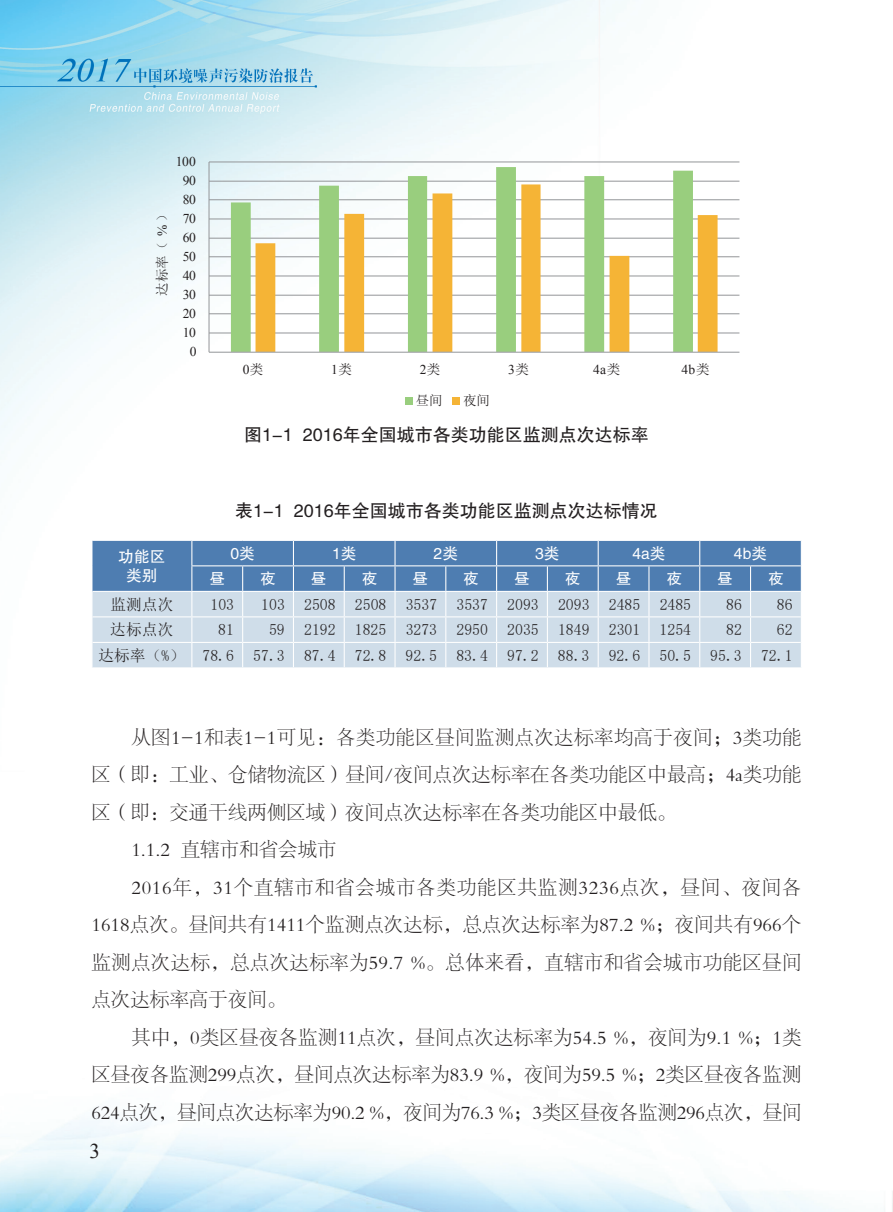
<style>
.page{position:relative;width:893px;height:1212px;background:#fff}
.page>*{position:absolute;margin:0;border:0;box-sizing:border-box;transform-origin:0 0}
.t1{font:21px "Times New Roman";color:#231f20}
.t2{font:19.5px "FZSYJW GB1 0";letter-spacing:.005em;color:#231f20}
.t3{font:19.5px "FZSYJW GB1 0";letter-spacing:.04em;color:#231f20}
.t4{font:18px "FZHTJW GB1 0";color:#231f20}
.t5{font:15.75px/25.5px "Sim Sun";color:#231f20;text-align:right}
.t6{font:15.75px/18.9px "FZHTJW GB1 0";color:#fff;text-align:center}
.t7{font:13.5px "Times New Roman";letter-spacing:-.03em;color:#231f20}
.t8{font:13.5px "Sim Sun";color:#231f20}
.s1{font-family:"Times New Roman"}
.s2{font-family:"Sim Sun"}
</style>
<div class="page">
<img style="left:0;top:0;width:893px;height:1212px">
<div style="left:92px;top:540px;width:100px;height:51px;background:#4e7db1"></div>
<div style="left:92px;top:592px;width:99px;height:75px;background:#cfdde9"></div>
<hr style="left:91px;top:540px;width:101px;height:1px;background:#fff">
<hr style="left:92px;top:591px;width:100px;height:1px;background:#fff">
<hr style="left:92px;top:616px;width:100px;height:1px;background:#fff">
<hr style="left:92px;top:642px;width:100px;height:1px;background:#fff">
<svg style="left:91px;top:541px;width:1px;height:126px"></svg>
<svg style="left:191px;top:540px;width:611px;height:127px;background:#a1bad5"></svg>
<hr style="left:91px;top:667px;width:101px;height:1px;background:#fff">
<hr style="left:192px;top:667px;width:51px;height:1px;background:#fff">
<hr style="left:243px;top:667px;width:50px;height:1px;background:#fff">
<hr style="left:293px;top:667px;width:51px;height:1px;background:#fff">
<hr style="left:344px;top:667px;width:51px;height:1px;background:#fff">
<hr style="left:395px;top:667px;width:51px;height:1px;background:#fff">
<hr style="left:446px;top:667px;width:51px;height:1px;background:#fff">
<hr style="left:497px;top:667px;width:50px;height:1px;background:#fff">
<hr style="left:547px;top:667px;width:51px;height:1px;background:#fff">
<hr style="left:598px;top:667px;width:51px;height:1px;background:#fff">
<hr style="left:649px;top:667px;width:51px;height:1px;background:#fff">
<hr style="left:700px;top:667px;width:50px;height:1px;background:#fff">
<hr style="left:750px;top:667px;width:52px;height:1px;background:#fff">
<hr style="left:209px;top:333px;width:530px;height:1px;background:#939598">
<hr style="left:209px;top:313px;width:530px;height:1px;background:#939598">
<hr style="left:209px;top:295px;width:530px;height:1px;background:#939598">
<hr style="left:209px;top:276px;width:530px;height:1px;background:#939598">
<hr style="left:209px;top:256px;width:530px;height:1px;background:#939598">
<hr style="left:209px;top:238px;width:530px;height:1px;background:#939598">
<hr style="left:209px;top:219px;width:530px;height:1px;background:#939598">
<hr style="left:209px;top:199px;width:530px;height:1px;background:#939598">
<hr style="left:209px;top:181px;width:530px;height:1px;background:#939598">
<hr style="left:209px;top:162px;width:530px;height:1px;background:#939598">
<svg style="left:231px;top:167px;width:462px;height:185px"></svg>
<svg style="left:256px;top:184px;width:462px;height:168px"></svg>
<hr style="left:209px;top:162px;width:1px;height:190px;background:#939598">
<hr style="left:209px;top:352px;width:530px;height:1px;background:#939598">
<div style="left:405px;top:397px;width:7px;height:7px;background:#99ce7e"></div>
<div style="left:452px;top:397px;width:8px;height:7px;background:#f5b436"></div>
<p class="t7" style="left:176px;top:152px;width:22px">100</p>
<p class="t7" style="left:183px;top:171px;width:15px">90</p>
<p class="t8" style="left:155px;top:296px;width:89px;rotate:-90deg">达标率（ <span class="s1">%</span> ）</p>
<p class="t7" style="left:183px;top:190px;width:15px">80</p>
<p class="t7" style="left:183px;top:209px;width:15px">70</p>
<p class="t7" style="left:183px;top:228px;width:15px">60</p>
<p class="t7" style="left:183px;top:247px;width:15px">50</p>
<p class="t7" style="left:183px;top:266px;width:15px">40</p>
<p class="t7" style="left:183px;top:285px;width:15px">30</p>
<p class="t7" style="left:183px;top:304px;width:15px">20</p>
<p class="t7" style="left:183px;top:323px;width:15px">10</p>
<p class="t7" style="left:190px;top:342px;width:8px">0</p>
<p class="t7" style="left:243px;top:360px;width:22px">0<span class="s2">类</span></p>
<p class="t7" style="left:331px;top:360px;width:22px">1<span class="s2">类</span></p>
<p class="t7" style="left:420px;top:360px;width:22px">2<span class="s2">类</span></p>
<p class="t7" style="left:508px;top:360px;width:22px">3<span class="s2">类</span></p>
<p class="t7" style="left:593px;top:360px;width:29px">4a<span class="s2">类</span></p>
<p class="t7" style="left:682px;top:360px;width:29px">4b<span class="s2">类</span></p>
<p class="t8" style="left:416px;top:393px;width:29px">昼间</p>
<p class="t8" style="left:463px;top:393px;width:29px">夜间</p>
<p class="t4" style="left:244px;top:425px;width:406px">图1-1 2016年全国城市各类功能区监测点次达标率</p>
<p class="t4" style="left:235px;top:501px;width:424px">表1-1 2016年全国城市各类功能区监测点次达标情况</p>
<p class="t6" style="left:118px;top:547px;width:49px">功能区类别</p>
<p class="t6" style="left:230px;top:544px;width:26px">0类</p>
<p class="t6" style="left:332px;top:544px;width:26px">1类</p>
<p class="t6" style="left:434px;top:544px;width:26px">2类</p>
<p class="t6" style="left:535px;top:544px;width:26px">3类</p>
<p class="t6" style="left:632px;top:544px;width:35px">4a类</p>
<p class="t6" style="left:734px;top:544px;width:35px">4b类</p>
<p class="t6" style="left:209px;top:569px;width:17px">昼</p>
<p class="t6" style="left:260px;top:569px;width:17px">夜</p>
<p class="t6" style="left:311px;top:569px;width:17px">昼</p>
<p class="t6" style="left:362px;top:569px;width:17px">夜</p>
<p class="t6" style="left:413px;top:569px;width:17px">昼</p>
<p class="t6" style="left:463px;top:569px;width:17px">夜</p>
<p class="t6" style="left:514px;top:569px;width:17px">昼</p>
<p class="t6" style="left:565px;top:569px;width:17px">夜</p>
<p class="t6" style="left:616px;top:569px;width:17px">昼</p>
<p class="t6" style="left:666px;top:569px;width:17px">夜</p>
<p class="t6" style="left:717px;top:569px;width:17px">昼</p>
<p class="t6" style="left:768px;top:569px;width:17px">夜</p>
<p class="t5" style="left:110px;top:591px;width:64px">监测点次</p>
<p class="t5" style="left:210px;top:591px;width:25px">103</p>
<p class="t5" style="left:261px;top:591px;width:431px">103 2508 2508 3537 3537 2093 2093 2485 2485</p>
<p class="t5" style="left:726px;top:591px;width:17px">86</p>
<p class="t5" style="left:777px;top:591px;width:17px">86</p>
<p class="t5" style="left:110px;top:617px;width:64px">达标点次</p>
<p class="t5" style="left:218px;top:617px;width:17px">81</p>
<p class="t5" style="left:269px;top:617px;width:423px">59 2192 1825 3273 2950 2035 1849 2301 1254</p>
<p class="t5" style="left:726px;top:617px;width:17px">82</p>
<p class="t5" style="left:98px;top:617px;width:696px">62<br>达标率（%） 78.6 57.3 87.4 72.8 92.5 83.4 97.2 88.3 92.6 50.5 95.3 72.1</p>
<p class="t2" style="left:131px;top:727px;width:672px">从图1-1和表1-1可见：各类功能区昼间监测点次达标率均高于夜间；3类功能</p>
<p class="t2" style="left:91px;top:764px;width:712px">区（即：工业、仓储物流区）昼间/夜间点次达标率在各类功能区中最高；4a类功能</p>
<p class="t2" style="left:91px;top:802px;width:587px">区（即：交通干线两侧区域）夜间点次达标率在各类功能区中最低。</p>
<p class="t2" style="left:131px;top:839px;width:207px">1.1.2 直辖市和省会城市</p>
<p class="t3" style="left:131px;top:877px;width:672px">2016年，31个直辖市和省会城市各类功能区共监测3236点次，昼间、夜间各</p>
<p class="t2" style="left:91px;top:914px;width:711px">1618点次。昼间共有1411个监测点次达标，总点次达标率为87.2 %；夜间共有966个</p>
<p class="t2" style="left:91px;top:952px;width:712px">监测点次达标，总点次达标率为59.7 %。总体来看，直辖市和省会城市功能区昼间</p>
<p class="t2" style="left:91px;top:989px;width:196px">点次达标率高于夜间。</p>
<p class="t2" style="left:131px;top:1027px;width:672px">其中，0类区昼夜各监测11点次，昼间点次达标率为54.5 %，夜间为9.1 %；1类</p>
<p class="t2" style="left:91px;top:1064px;width:711px">区昼夜各监测299点次，昼间点次达标率为83.9 %，夜间为59.5 %；2类区昼夜各监测</p>
<p class="t2" style="left:91px;top:1102px;width:712px">624点次，昼间点次达标率为90.2 %，夜间为76.3 %；3类区昼夜各监测296点次，昼间</p>
<p class="t1" style="left:89px;top:1136px;width:12px">3</p>
</div>
